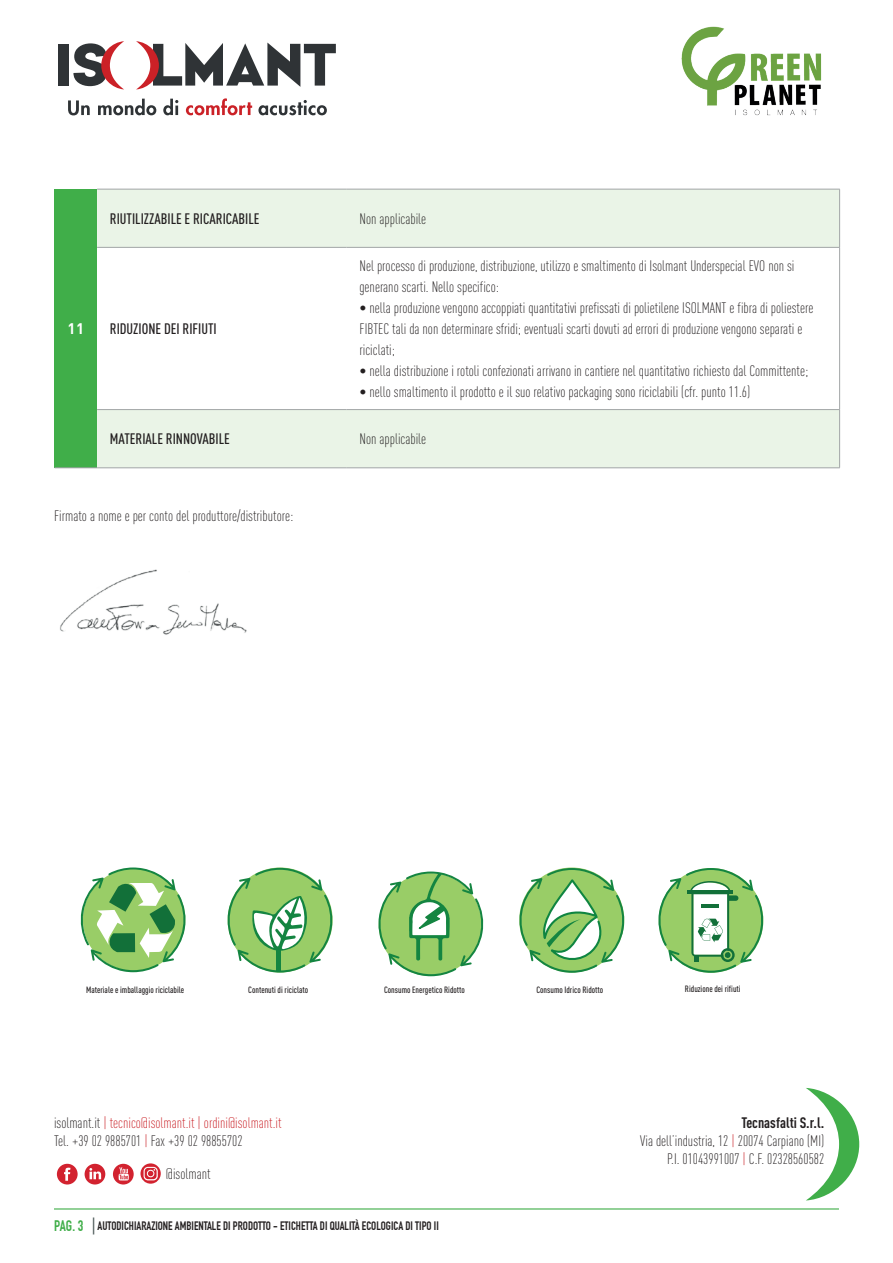
<style>
.page{position:relative;width:893px;height:1263px;background:#fff}
.page>*{position:absolute;margin:0;border:0;box-sizing:border-box;transform-origin:0 0}
.t1{font:300 15px/21px "DIN Cond";color:#231f20}
.t2{font:500 15px "DIN Cond";color:#231f20}
.t3{font:15px "DIN Bold";color:#fff}
.t4{font:700 12px "DIN Condensed";color:#231f20}
.t5{font:500 9px "DIN Cond";color:#231f20}
.s1{color:#ca2026}
.s2{font-size:15px;color:#40ae49}
.s3{font-weight:700}
</style>
<div class="page">
<div style="left:55px;top:189px;width:42px;height:279px;background:#40ae49"></div>
<div style="left:97px;top:190px;width:742px;height:278px;background:#eaf4e7"></div>
<svg style="left:97px;top:248px;width:742px;height:161px"></svg>
<hr style="left:55px;top:468px;width:42px;height:1px;background:#a1a5a6">
<hr style="left:97px;top:189px;width:250px;height:1px;background:#a1a5a6">
<hr style="left:347px;top:189px;width:493px;height:1px;background:#a1a5a6">
<hr style="left:839px;top:189px;width:1px;height:58px;background:#a1a5a6">
<hr style="left:97px;top:247px;width:250px;height:1px;background:#a1a5a6">
<hr style="left:347px;top:247px;width:493px;height:1px;background:#a1a5a6">
<hr style="left:839px;top:248px;width:1px;height:161px;background:#a1a5a6">
<hr style="left:97px;top:409px;width:250px;height:1px;background:#a1a5a6">
<hr style="left:347px;top:409px;width:493px;height:1px;background:#a1a5a6">
<hr style="left:839px;top:410px;width:1px;height:58px;background:#a1a5a6">
<hr style="left:97px;top:468px;width:250px;height:1px;background:#a1a5a6">
<hr style="left:347px;top:468px;width:493px;height:1px;background:#a1a5a6">
<svg style="left:378px;top:871px;width:106px;height:105px"></svg>
<svg style="left:519px;top:868px;width:106px;height:105px"></svg>
<svg style="left:227px;top:868px;width:106px;height:104px"></svg>
<svg style="left:80px;top:867px;width:106px;height:105px"></svg>
<svg style="left:658px;top:868px;width:106px;height:105px"></svg>
<img style="left:60px;top:569px;width:187px;height:66px">
<img style="left:681px;top:26px;width:141px;height:90px">
<svg style="left:68px;top:100px;width:22px;height:15px"></svg>
<svg style="left:98px;top:99px;width:58px;height:16px"></svg>
<svg style="left:163px;top:99px;width:15px;height:16px"></svg>
<svg style="left:186px;top:98px;width:66px;height:17px"></svg>
<svg style="left:258px;top:100px;width:69px;height:15px"></svg>
<div style="left:58px;top:44px;width:11px;height:42px;background:#2f3336"></div>
<svg style="left:136px;top:41px;width:200px;height:48px"></svg>
<svg style="left:73px;top:41px;width:51px;height:48px"></svg>
<hr style="left:54px;top:1208px;width:785px;height:1px;background:#40ae49">
<svg style="left:93px;top:1217px;width:1px;height:17px"></svg>
<svg style="left:806px;top:1088px;width:53px;height:112px"></svg>
<div style="left:57px;top:1164px;width:21px;height:20px;background:#d2222f;border-radius:50%"></div>
<svg style="left:64px;top:1167px;width:7px;height:14px"></svg>
<div style="left:85px;top:1164px;width:20px;height:20px;background:#d2222f;border-radius:50%"></div>
<svg style="left:89px;top:1168px;width:12px;height:11px"></svg>
<div style="left:113px;top:1164px;width:21px;height:20px;background:#d2222f;border-radius:50%"></div>
<svg style="left:140px;top:1163px;width:21px;height:21px"></svg>
<svg style="left:119px;top:1167px;width:10px;height:13px"></svg>
<svg style="left:144px;top:1167px;width:14px;height:13px"></svg>
<p class="t3" style="left:67px;top:319px;width:18px">11</p>
<p class="t2" style="left:110px;top:209px;width:151px">RIUTILIZZABILE E RICARICABILE</p>
<p class="t1" style="left:359px;top:208px;width:68px">Non applicabile</p>
<p class="t2" style="left:110px;top:320px;width:108px">RIDUZIONE DEI RIFIUTI</p>
<p class="t1" style="left:359px;top:255px;width:437px">Nel processo di produzione, distribuzione, utilizzo e smaltimento di Isolmant Underspecial EVO non si generano scarti. Nello specifico:</p>
<p class="t1" style="left:359px;top:297px;width:455px">• nella produzione vengono accoppiati quantitativi prefissati di polietilene ISOLMANT e fibra di poliestere<br>FIBTEC tali da non determinare sfridi; eventuali scarti dovuti ad errori di produzione vengono separati e riciclati;</p>
<p class="t1" style="left:359px;top:360px;width:450px">• nella distribuzione i rotoli confezionati arrivano in cantiere nel quantitativo richiesto dal Committente;</p>
<p class="t1" style="left:359px;top:381px;width:392px">• nello smaltimento il prodotto e il suo relativo packaging sono riciclabili (cfr. punto 11.6)</p>
<p class="t2" style="left:110px;top:430px;width:122px">MATERIALE RINNOVABILE</p>
<p class="t1" style="left:359px;top:428px;width:68px">Non applicabile</p>
<p class="t1" style="left:54px;top:505px;width:241px">Firmato a nome e per conto del produttore/distributore:</p>
<p class="t5" style="left:86px;top:985px;width:100px">Materiale e imballaggio riciclabile</p>
<p class="t5" style="left:248px;top:985px;width:62px">Contenuti di riciclato</p>
<p class="t5" style="left:384px;top:985px;width:82px">Consumo Energetico Ridotto</p>
<p class="t5" style="left:536px;top:985px;width:68px">Consumo Idrico Ridotto</p>
<p class="t5" style="left:685px;top:984px;width:57px">Riduzione dei rifiuti</p>
<p class="t1" style="left:54px;top:1114px;width:229px;line-height:18px">isolmant.it <span class="s1">| tecnico@isolmant.it | ordini@isolmant.it<br></span>Tel. +39 02 9885701 <span class="s1">|</span> Fax +39 02 98855702</p>
<p class="t1" style="left:166px;top:1163px;width:46px">@isolmant</p>
<p class="t4" style="left:54px;top:1219px;width:386px"><span class="s2">PAG. 3</span> AUTODICHIARAZIONE AMBIENTALE DI PRODOTTO - ETICHETTA DI QUALITÀ ECOLOGICA DI TIPO II</p>
<p class="t1" style="left:640px;top:1114px;width:186px;line-height:18px;text-align:right"><span class="s3">Tecnasfalti S.r.l.<br></span>Via dell’industria, 12 <span class="s1">|</span> 20074 Carpiano (MI)<br>P.I. 01043991007 <span class="s1">|</span> C.F. 02328560582</p>
</div>
